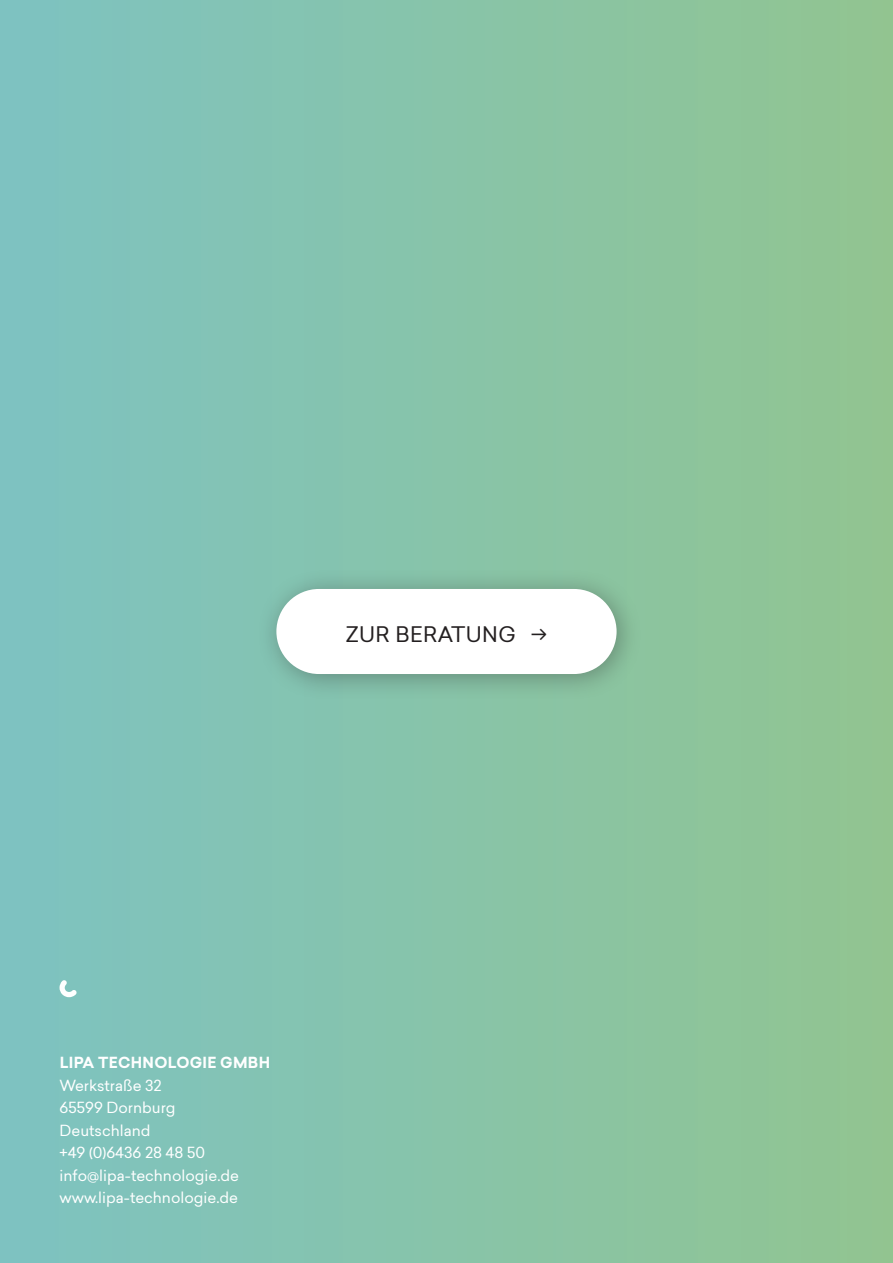
<style>
.page{position:relative;width:893px;height:1263px;background:#fff}
.page>*{position:absolute;margin:0;border:0;box-sizing:border-box;transform-origin:0 0}
.t1{font:21px "Sailec";letter-spacing:.02em;color:#231f20}
.t2{font:15px/22.5px "Sailec";color:#fff}
.t3{font:700 15px "Sailec";letter-spacing:.02em;color:#fff}
.s1{font-family:"FK Grotesk"}
</style>
<div class="page">
<div style="left:0;top:0;width:893px;height:1263px;background:linear-gradient(to right,#7dc3c2,#92c590)"></div>
<svg style="left:60px;top:980px;width:17px;height:17px"></svg>
<div style="left:256px;top:568px;width:387px;height:133px;background:#231f20;opacity:.35"></div>
<div style="left:276px;top:589px;width:341px;height:85px;background:#fff;border-radius:43px"></div>
<h1 class="t1" style="left:346px;top:619px;width:203px">ZUR BERATUNG <span class="s1">→</span></h1>
<p class="t3" style="left:60px;top:1052px;width:212px">LIPA TECHNOLOGIE GMBH</p>
<p class="t2" style="left:60px;top:1074px;width:181px">Werkstraße 32<br>65599 Dornburg<br>Deutschland<br>+49 (0)6436 28 48 50 info@lipa-technologie.de www.lipa-technologie.de</p>
</div>
